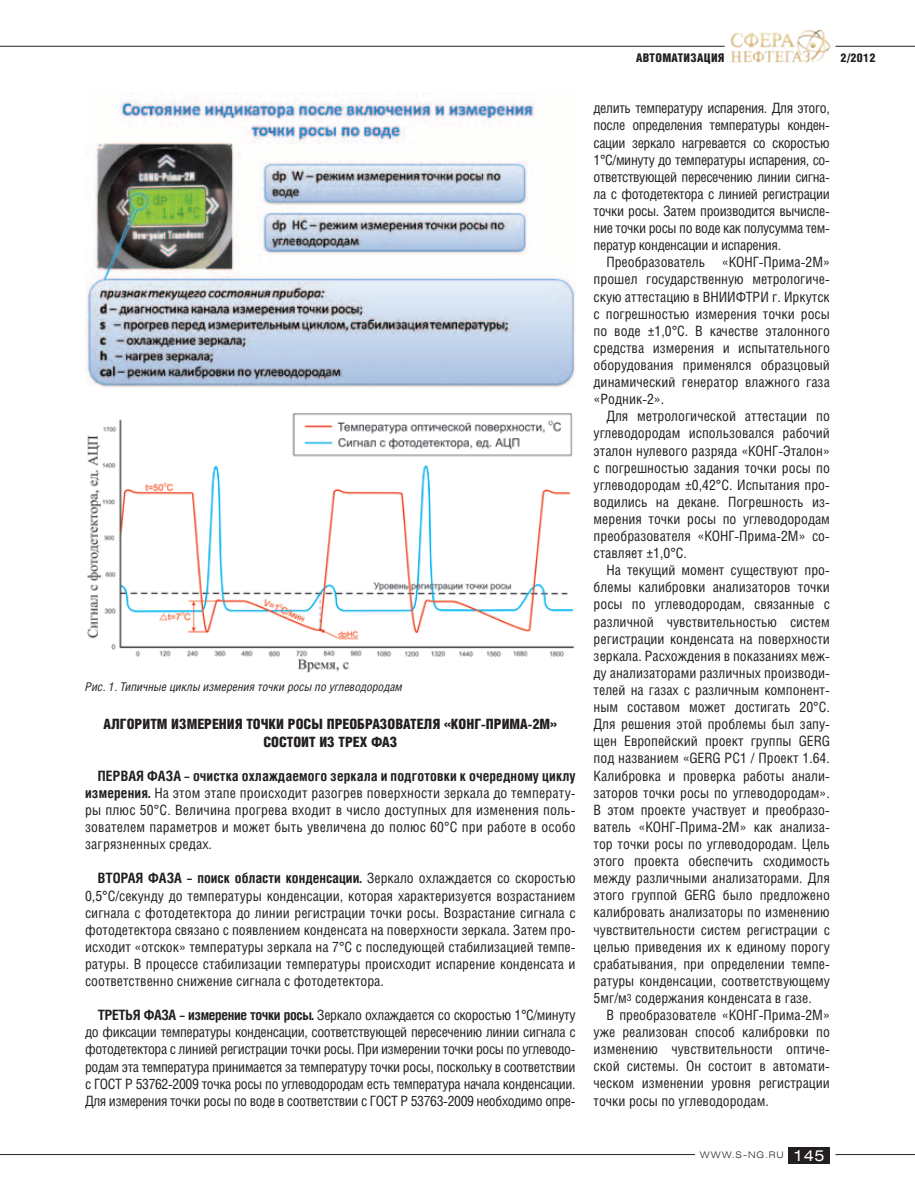
<style>
.page{position:relative;width:915px;height:1191px;background:#fff}
.page>*{position:absolute;margin:0;border:0;box-sizing:border-box;transform-origin:0 0}
.t1{font:15px "Helios Ext";color:#fff}
.t2{font:14.25px/17.1px "Helios Cond";color:#231f20;text-align:justify}
.t3{font:900 14.25px "Helios Cond";color:#231f20}
.t4{font:italic 12px "Helios Cond";color:#231f20}
.t5{font:900 12px "Helios Cond";letter-spacing:.025em;color:#231f20}
.t6{font:300 9px "Helios Ext";letter-spacing:.1em;color:#231f20}
.s1{font-weight:700}
.s2{font-size:10.05px}
</style>
<div class="page">
<hr style="left:835px;top:1154px;width:79px;height:1px;background:#231f20">
<hr style="left:0;top:1154px;width:694px;height:1px;background:#231f20">
<hr style="left:835px;top:46px;width:79px;height:1px;background:#231f20">
<hr style="left:0;top:46px;width:724px;height:1px;background:#231f20">
<img style="left:730px;top:29px;width:100px;height:34px">
<div style="left:787px;top:1147px;width:42px;height:16px;background:#231f20"></div>
<img style="left:85px;top:92px;width:490px;height:295px">
<img style="left:87px;top:413px;width:487px;height:259px">
<p class="t4" style="left:85px;top:679px;width:319px">Рис. 1. Типичные циклы измерения точки росы по углеводородам</p>
<p class="t3" style="left:104px;top:716px;width:356px">Алгоритм измерения точки росы преобразователя «КОНГ</p>
<p class="t3" style="left:481px;top:716px;width:77px">-Прима-2М»</p>
<p class="t3" style="left:263px;top:733px;width:135px">состоит из трех фаз</p>
<p class="t2" style="left:85px;top:767px;width:492px;text-indent:13px"><span class="s1">Первая фаза – очистка охлаждаемого зеркала и подготовки к очередному циклу измерения.</span> На этом этапе происходит разогрев поверхности зеркала до температу&shy;ры плюс 50°C. Величина прогрева входит в число доступных для изменения поль&shy;зователем параметров и может быть увеличена до полюс 60°C при работе в особо загрязненных средах.</p>
<p class="t2" style="left:85px;top:869px;width:492px;text-indent:13px"><span class="s1">Вторая фаза – поиск области конденсации.</span> Зеркало охлаждается со скоростью 0,5°C/секунду до температуры конденсации, которая характеризуется возрастанием сигнала с фотодетектора до линии регистрации точки росы. Возрастание сигнала с фотодетектора связано с появлением конденсата на поверхности зеркала. Затем про&shy;исходит «отскок» температуры зеркала на 7°C с последующей стабилизацией темпе&shy;ратуры. В процессе стабилизации температуры происходит испарение конденсата и соответственно снижение сигнала с фотодетектора.</p>
<p class="t2" style="left:85px;top:1006px;width:492px;text-indent:13px"><span class="s1">Третья фаза – измерение точки росы.</span> Зеркало охлаждается со скоростью 1°C/минуту до фиксации температуры конденсации, соответствующей пересечению линии сигнала с фотодетектора с линией регистрации точки росы. При измерении точки росы по углеводо&shy;родам эта температура принимается за температуру точки росы, поскольку в соответствии с ГОСТ Р 53762-2009 точка росы по углеводородам есть температура начала конденсации.<br>Для измерения точки росы по воде в соответствии с ГОСТ Р 53763-2009 необходимо опре-</p>
<p class="t5" style="left:635px;top:51px;width:90px">Автоматизация</p>
<p class="t5" style="left:840px;top:51px;width:36px">2/2012</p>
<p class="t2" style="left:593px;top:99px;width:238px">делить температуру испарения. Для этого, после определения температуры конден&shy;сации зеркало нагревается со скоростью 1°C/минуту до температуры испарения, со&shy;ответствующей пересечению линии сигна&shy;ла с фотодетектора с линией регистрации точки росы. Затем производится вычисле&shy;ние точки росы по воде как полусумма тем&shy;ператур конденсации и испарения.</p>
<p class="t2" style="left:593px;top:253px;width:238px;text-indent:13px">Преобразователь «КОНГ-Прима-2М» прошел государственную метрологиче&shy;скую аттестацию в ВНИИФТРИ г. Иркутск с погрешностью измерения точки росы по воде ±1,0°С. В качестве эталонного средства измерения и испытательного оборудования применялся образцовый динамический генератор влажного газа «Родник-2».</p>
<p class="t2" style="left:593px;top:407px;width:238px;text-indent:13px">Для метрологической аттестации по углеводородам использовался рабочий эталон нулевого разряда «КОНГ-Эталон» с погрешностью задания точки росы по углеводородам ±0,42°С. Испытания про&shy;водились на декане. Погрешность из&shy;мерения точки росы по углеводородам преобразователя «КОНГ-Прима-2М» со&shy;ставляет ±1,0°С.</p>
<p class="t2" style="left:593px;top:561px;width:238px;text-indent:13px">На текущий момент существуют про&shy;блемы калибровки анализаторов точки росы по углеводородам, связанные с различной чувствительностью систем регистрации конденсата на поверхности зеркала. Расхождения в показаниях меж&shy;ду анализаторами различных производи&shy;телей на газах с различным компонент&shy;ным составом может достигать 20°С.<br>Для решения этой проблемы был запу&shy;щен Европейский проект группы GERG под названием «GERG PC1 / Проект 1.64.<br>Калибровка и проверка работы анали&shy;заторов точки росы по углеводородам».<br>В этом проекте участвует и преобразо&shy;ватель «КОНГ-Прима-2М» как анализа&shy;тор точки росы по углеводородам. Цель этого проекта обеспечить сходимость между различными анализаторами. Для этого группой GERG было предложено калибровать анализаторы по изменению чувствительности систем регистрации с целью приведения их к единому порогу срабатывания, при определении темпе&shy;ратуры конденсации, соответствующему 5мг/м<span class="s2">3</span> содержания конденсата в газе.</p>
<p class="t2" style="left:593px;top:1006px;width:238px;text-indent:13px">В преобразователе «КОНГ-Прима-2М» уже реализован способ калибровки по изменению чувствительности оптиче&shy;ской системы. Он состоит в автомати&shy;ческом изменении уровня регистрации точки росы по углеводородам.</p>
<p class="t6" style="left:699px;top:1149px;width:85px">WWW.S-NG.RU</p>
<p class="t1" style="left:793px;top:1146px;width:32px">145</p>
</div>
